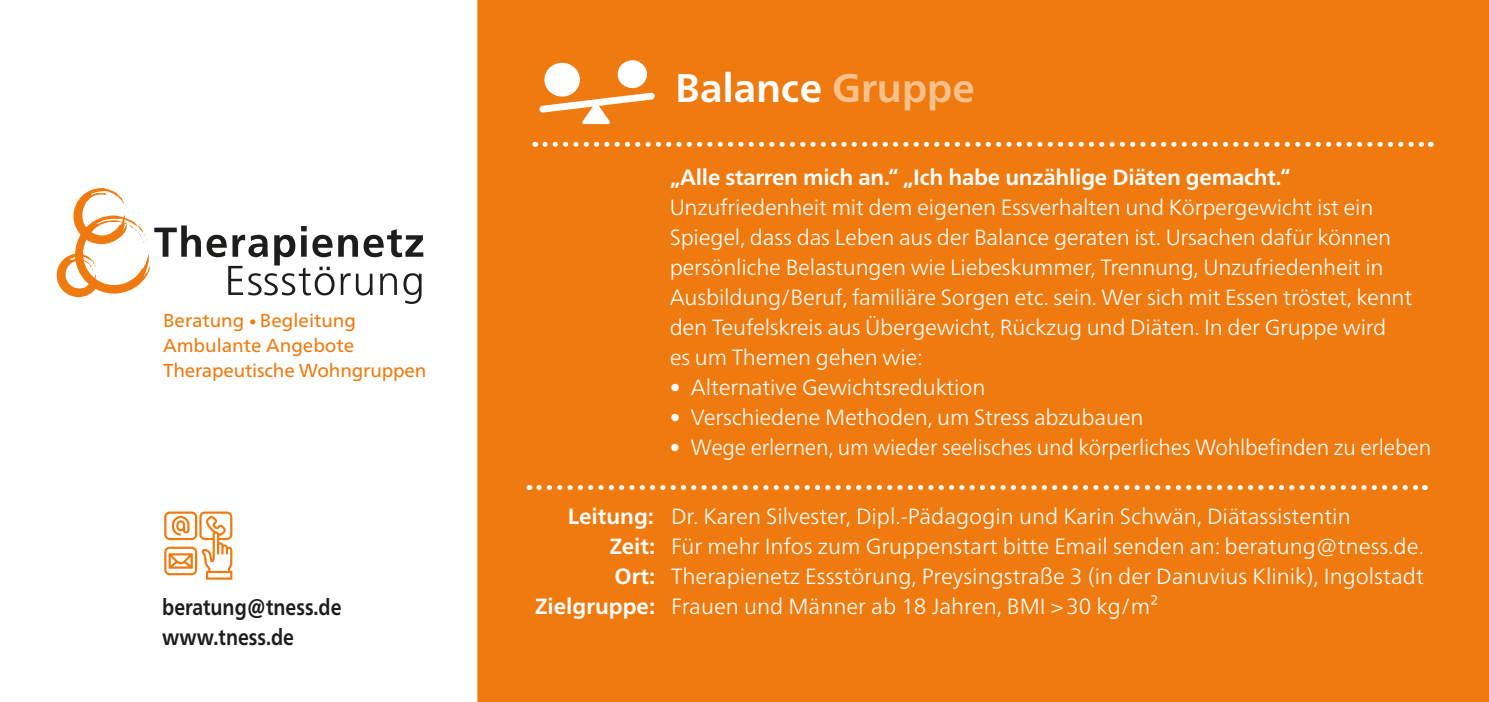
<style>
.page{position:relative;width:1489px;height:702px;background:#fff}
.page>*{position:absolute;margin:0;border:0;box-sizing:border-box;transform-origin:0 0}
.t1{font:700 40px "Frutiger Neue LT Pro";color:#fff}
.t2{font:700 22.5px "Frutiger Neue LT Pro";color:#1d1d1b;scale:.85 1}
.t3{font:300 22px/30px "Frutiger Neue LT Pro";letter-spacing:-.01em;color:#fff}
.t4{font:300 22px "Frutiger Neue LT Pro";letter-spacing:-.01em;color:#fff;scale:.96 1}
.t5{font:700 22px/30px "Frutiger Neue LT Pro";color:#fff}
.t6{font:18.75px "Frutiger Neue LT Pro";color:#ef7b10}
.s1{font-size:15px}
.s2{color:#fac18d}
.s3{font-weight:700}
</style>
<div class="page">
<div style="left:477px;top:0;width:1011px;height:702px;background:#ef7b10"></div>
<svg style="left:545px;top:142px;width:886px;height:5px"></svg>
<svg style="left:539px;top:485px;width:886px;height:5px"></svg>
<svg style="left:57px;top:188px;width:366px;height:116px"></svg>
<svg style="left:164px;top:511px;width:68px;height:68px"></svg>
<svg style="left:539px;top:59px;width:115px;height:65px"></svg>
<p class="t6" style="left:163px;top:308px;width:194px">Beratung <span class="s1">•</span> Begleitung</p>
<p class="t6" style="left:163px;top:333px;width:193px">Ambulante Angebote</p>
<p class="t6" style="left:163px;top:358px;width:265px">Therapeutische Wohngruppen</p>
<p class="t2" style="left:162px;top:593px;width:213px">beratung@tness.de</p>
<p class="t2" style="left:162px;top:623px;width:157px">www.tness.de</p>
<p class="t1" style="left:675px;top:64px;width:301px">Balance <span class="s2">Gruppe</span></p>
<p class="t3" style="left:669px;top:162px;width:744px"><span class="s3">„Alle starren mich an.“ „Ich habe unzählige Diäten gemacht.“ </span>Unzufriedenheit mit dem eigenen Essverhalten und Körpergewicht ist ein Spiegel, dass das Leben aus der Balance geraten ist. Ursachen dafür können persönliche Belastungen wie Liebeskummer, Trennung, Unzufriedenheit in Ausbildung/Beruf, familiäre Sorgen etc. sein. Wer sich mit Essen tröstet, kennt den Teufelskreis aus Übergewicht, Rückzug und Diäten. In der Gruppe wird es um Themen gehen wie:</p>
<p class="t3" style="left:669px;top:372px;width:317px">• Alternative Gewichtsreduktion</p>
<p class="t3" style="left:669px;top:402px;width:475px">• Verschiedene Methoden, um Stress abzubauen</p>
<p class="t4" style="left:669px;top:434px;width:794px">• Wege erlernen, um wieder seelisches und körperliches Wohlbefinden zu erleben</p>
<p class="t5" style="left:568px;top:501px;width:88px">Leitung:</p>
<p class="t5" style="left:609px;top:531px;width:47px">Zeit:<br>Ort:</p>
<p class="t5" style="left:535px;top:591px;width:121px">Zielgruppe:</p>
<p class="t3" style="left:671px;top:501px;width:681px">Dr. Karen Silvester, Dipl.-Pädagogin und Karin Schwän, Diätassistentin</p>
<p class="t3" style="left:671px;top:531px;width:754px">Für mehr Infos zum Gruppenstart bitte Email senden an: beratung@tness.de.</p>
<p class="t3" style="left:671px;top:561px;width:754px">Therapienetz Essstörung, Preysingstraße 3 (in der Danuvius Klinik), Ingolstadt</p>
<p class="t3" style="left:671px;top:591px;width:489px">Frauen und Männer ab 18 Jahren, BMI &gt;30 kg/m²</p>
</div>
